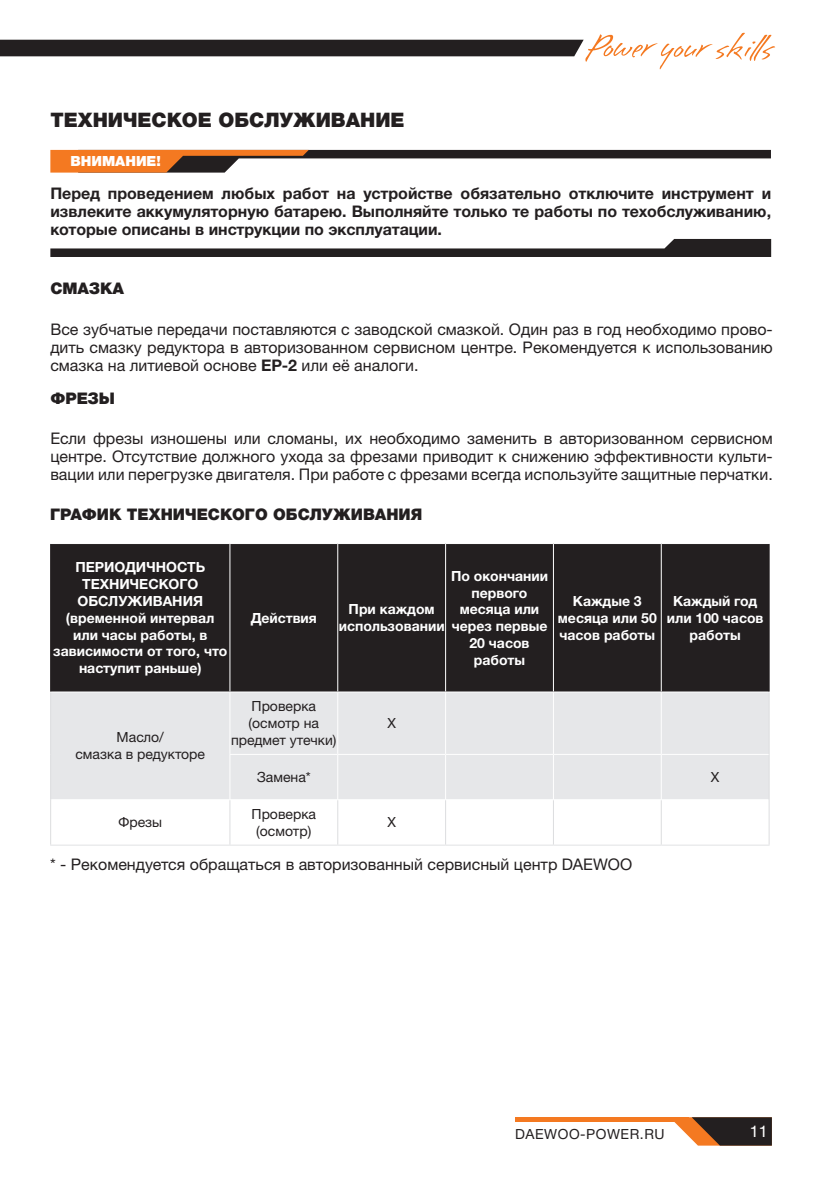
<style>
.page{position:relative;width:840px;height:1191px;background:#fff}
.page>*{position:absolute;margin:0;border:0;box-sizing:border-box;transform-origin:0 0}
.t1{font:900 20px "Helvetica Neue LTW1 G";color:#231f20}
.t2{font:16px/18px "Helvetica Neue LTW1 G";color:#231f20;text-align:justify}
.t3{font:700 16px/18px "Helvetica Neue LTW1 G";color:#231f20;text-align:justify}
.t4{font:900 16px "Helvetica Neue LTW1 G";color:#231f20}
.t5{font:16px "Helvetica Neue Cyr";color:#fff}
.t6{font:700 14px/16.8px "Helvetica Neue LTW1 G";color:#fff;text-align:center}
.t7{font:14px/16.8px "Helvetica Neue LTW1 G";color:#231f20;text-align:center}
.t8{font:14px "Helvetica 5 Normal";letter-spacing:.04em;color:#231f20}
.t9{font:900 14px "Helvetica Neue LTW1 G";color:#fff}
.s1{font-weight:700}
</style>
<div class="page">
<svg style="left:674px;top:1117px;width:97px;height:28px;background:#654937"></svg>
<svg style="left:0;top:33px;width:774px;height:36px"></svg>
<div style="left:514px;top:1117px;width:174px;height:5px;background:#f47921"></div>
<div style="left:51px;top:544px;width:717px;height:147px;background:#231f20"></div>
<div style="left:51px;top:692px;width:717px;height:107px;background:#e6e7e9"></div>
<svg style="left:230px;top:800px;width:432px;height:44px"></svg>
<hr style="left:229px;top:544px;width:1px;height:147px;background:#fff">
<hr style="left:337px;top:544px;width:1px;height:147px;background:#fff">
<hr style="left:445px;top:544px;width:1px;height:147px;background:#fff">
<hr style="left:552px;top:544px;width:1px;height:147px;background:#fff">
<hr style="left:660px;top:544px;width:1px;height:147px;background:#fff">
<hr style="left:337px;top:800px;width:1px;height:44px;background:#dcdddf">
<hr style="left:445px;top:800px;width:1px;height:44px;background:#dcdddf">
<hr style="left:552px;top:800px;width:1px;height:44px;background:#dcdddf">
<hr style="left:660px;top:800px;width:1px;height:44px;background:#dcdddf">
<hr style="left:50px;top:692px;width:1px;height:62px;background:#dcdddf">
<hr style="left:50px;top:754px;width:1px;height:45px;background:#dcdddf">
<hr style="left:50px;top:799px;width:1px;height:45px;background:#dcdddf">
<hr style="left:229px;top:800px;width:1px;height:44px;background:#dcdddf">
<hr style="left:768px;top:692px;width:1px;height:62px;background:#dcdddf">
<hr style="left:768px;top:754px;width:1px;height:45px;background:#dcdddf">
<hr style="left:768px;top:799px;width:1px;height:45px;background:#dcdddf">
<hr style="left:768px;top:544px;width:1px;height:147px;background:#231f20">
<hr style="left:50px;top:544px;width:1px;height:147px;background:#231f20">
<hr style="left:229px;top:692px;width:1px;height:62px;background:#fff">
<hr style="left:337px;top:692px;width:1px;height:62px;background:#fff">
<hr style="left:445px;top:692px;width:1px;height:62px;background:#fff">
<hr style="left:552px;top:692px;width:1px;height:62px;background:#fff">
<hr style="left:660px;top:692px;width:1px;height:62px;background:#fff">
<hr style="left:229px;top:754px;width:108px;height:1px;background:#fff">
<hr style="left:229px;top:755px;width:1px;height:44px;background:#fff">
<hr style="left:337px;top:754px;width:108px;height:1px;background:#fff">
<hr style="left:337px;top:755px;width:1px;height:44px;background:#fff">
<hr style="left:445px;top:754px;width:108px;height:1px;background:#fff">
<hr style="left:445px;top:755px;width:1px;height:44px;background:#fff">
<hr style="left:553px;top:754px;width:108px;height:1px;background:#fff">
<hr style="left:552px;top:755px;width:1px;height:44px;background:#fff">
<hr style="left:661px;top:754px;width:107px;height:1px;background:#fff">
<hr style="left:660px;top:755px;width:1px;height:44px;background:#fff">
<hr style="left:50px;top:844px;width:180px;height:1px;background:#e1e2e4">
<hr style="left:230px;top:844px;width:107px;height:1px;background:#e1e2e4">
<hr style="left:337px;top:844px;width:108px;height:1px;background:#e1e2e4">
<hr style="left:445px;top:844px;width:108px;height:1px;background:#e1e2e4">
<hr style="left:553px;top:844px;width:108px;height:1px;background:#e1e2e4">
<hr style="left:661px;top:844px;width:108px;height:1px;background:#e1e2e4">
<svg style="left:50px;top:150px;width:720px;height:23px"></svg>
<svg style="left:50px;top:239px;width:720px;height:18px"></svg>
<p class="t1" style="left:50px;top:108px;width:355px">ТЕХНИЧЕСКОЕ ОБСЛУЖИВАНИЕ</p>
<p class="t9" style="left:70px;top:152px;width:92px">ВНИМАНИЕ!</p>
<p class="t3" style="left:50px;top:184px;width:722px">Перед проведением любых работ на устройстве обязательно отключите инструмент и извлеките аккумуляторную батарею. Выполняйте только те работы по техобслуживанию, которые описаны в инструкции по эксплуатации.</p>
<p class="t4" style="left:50px;top:278px;width:75px">СМАЗКА</p>
<p class="t2" style="left:50px;top:320px;width:723px">Все зубчатые передачи поставляются с заводской смазкой. Один раз в год необходимо прово&shy;дить смазку редуктора в авторизованном сервисном центре. Рекомендуется к использованию смазка на литиевой основе <span class="s1">EP-2</span> или её аналоги.</p>
<p class="t4" style="left:50px;top:388px;width:66px">ФРЕЗЫ</p>
<p class="t2" style="left:50px;top:429px;width:723px">Если фрезы изношены или сломаны, их необходимо заменить в авторизованном сервисном центре. Отсутствие должного ухода за фрезами приводит к снижению эффективности культи&shy;вации или перегрузке двигателя. При работе с фрезами всегда используйте защитные перчатки.</p>
<p class="t4" style="left:50px;top:505px;width:373px">ГРАФИК ТЕХНИЧЕСКОГО ОБСЛУЖИВАНИЯ</p>
<p class="t6" style="left:53px;top:559px;width:175px">ПЕРИОДИЧНОСТЬ<br>ТЕХНИЧЕСКОГО<br>ОБСЛУЖИВАНИЯ (временной интервал или часы работы, в зависимости от того, что наступит раньше)</p>
<p class="t6" style="left:250px;top:609px;width:68px">Действия</p>
<p class="t6" style="left:338px;top:601px;width:107px">При каждом использовании</p>
<p class="t6" style="left:451px;top:567px;width:98px">По окончании первого месяца или через первые<br>20 часов работы</p>
<p class="t7" style="left:75px;top:729px;width:131px">Масло/<br>смазка в редукторе</p>
<p class="t7" style="left:231px;top:698px;width:107px">Проверка (осмотр на предмет утечки)</p>
<p class="t7" style="left:387px;top:714px;width:10px">X</p>
<p class="t6" style="left:557px;top:592px;width:100px">Каждые 3 месяца или 50 часов работы</p>
<p class="t6" style="left:666px;top:592px;width:98px">Каждый год или 100 часов работы</p>
<p class="t7" style="left:257px;top:768px;width:56px">Замена*</p>
<p class="t7" style="left:710px;top:768px;width:10px">X</p>
<p class="t7" style="left:118px;top:814px;width:45px">Фрезы</p>
<p class="t7" style="left:251px;top:805px;width:66px">Проверка (осмотр)</p>
<p class="t7" style="left:387px;top:814px;width:10px">X</p>
<p class="t2" style="left:50px;top:855px;width:583px">* - Рекомендуется обращаться в авторизованный сервисный центр DAEWOO</p>
<p class="t8" style="left:514px;top:1126px;width:151px">DAEWOO-POWER.RU</p>
<p class="t5" style="left:749px;top:1122px;width:19px">11</p>
</div>
